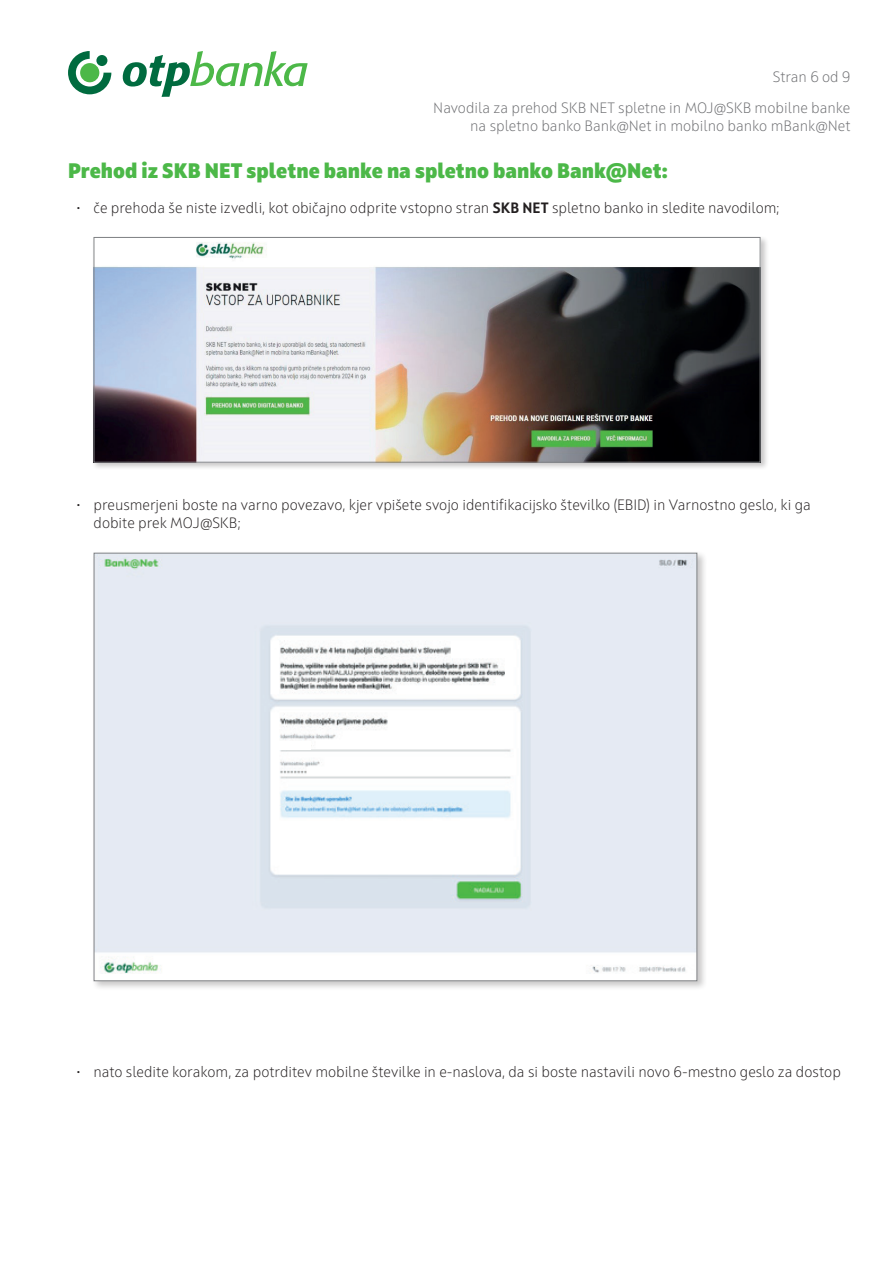
<style>
.page{position:relative;width:893px;height:1263px;background:#fff}
.page>*{position:absolute;margin:0;border:0;box-sizing:border-box;transform-origin:0 0}
.t1{font:800 21px "Squad";color:#4cb848}
.t2{font:300 15px/18px "Squad";color:#231f20}
.t3{font:300 15px/30.8px "Squad";color:#6c6d70;text-align:right}
.s1{font-weight:700}
</style>
<div class="page">
<svg style="left:122px;top:51px;width:186px;height:46px"></svg>
<svg style="left:68px;top:51px;width:43px;height:43px"></svg>
<div style="left:80px;top:63px;width:19px;height:19px;background:#4cb848;border-radius:50%"></div>
<div style="left:96px;top:55px;width:11px;height:11px;background:#006b3f;border-radius:50%"></div>
<div style="left:92px;top:235px;width:677px;height:236px;background:#231f20;opacity:.25"></div>
<img style="left:96px;top:239px;width:662px;height:222px">
<div style="left:94px;top:237px;width:666px;height:226px;border:1px solid #808285"></div>
<div style="left:92px;top:551px;width:615px;height:440px;background:#231f20;opacity:.25"></div>
<img style="left:96px;top:555px;width:599px;height:424px">
<div style="left:279px;top:741px;width:31px;height:8px;background:#fff"></div>
<p class="t3" style="left:433px;top:61px;width:419px">Stran 6 od 9<br>Navodila za prehod SKB NET spletne in MOJ@SKB mobilne banke</p>
<p class="t3" style="left:470px;top:110px;width:382px">na spletno banko Bank@Net in mobilno banko mBank@Net</p>
<h1 class="t1" style="left:68px;top:157px;width:601px">Prehod iz SKB NET spletne banke na spletno banko Bank@Net:</h1>
<p class="t2" style="left:77px;top:199px;width:705px">• če prehoda še niste izvedli, kot običajno odprite vstopno stran <span class="s1">SKB NET</span> spletno banko in sledite navodilom;</p>
<p class="t2" style="left:94px;top:496px;width:719px;text-indent:-17px">• preusmerjeni boste na varno povezavo, kjer vpišete svojo identifikacijsko številko (EBID) in Varnostno geslo, ki ga dobite prek MOJ@SKB;</p>
<p class="t2" style="left:77px;top:1063px;width:766px">• nato sledite korakom, za potrditev mobilne številke in e-naslova, da si boste nastavili novo 6-mestno geslo za dostop</p>
</div>
